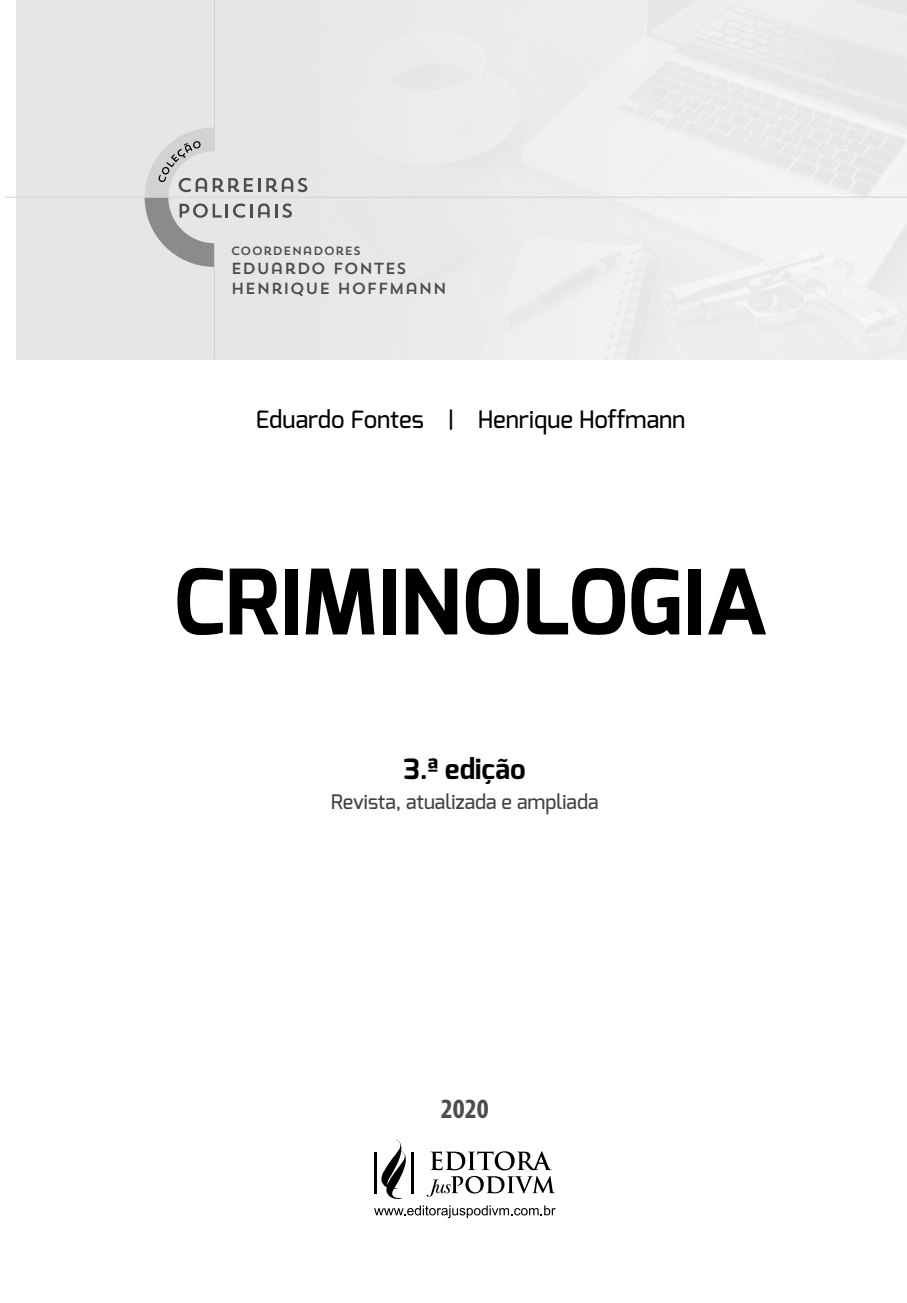
<style>
.page{position:relative;width:907px;height:1303px;background:#fff}
.page>*{position:absolute;margin:0;border:0;box-sizing:border-box;transform-origin:0 0}
.titulo{font:700 90px "Exo";color:#000}
.t1{font:700 28px "Exo";color:#000}
.t2{font:700 condensed 28px "Myriad Pro";color:#4d4d4d}
.t3{font:500 24px "Exo";color:#000}
.t4{font:500 20px "Exo";color:#414141}
.coord{font:16px/19.2px "Trend Sans One";color:#4d4d4d}
.coord-2{font:12px "Trend Sans One";color:#4d4d4d}
</style>
<div class="page">
<svg style="left:381px;top:1139px;width:25px;height:60px"></svg>
<hr style="left:374px;top:1152px;width:3px;height:42px;background:#000">
<hr style="left:411px;top:1152px;width:2px;height:42px;background:#000">
<svg style="left:430px;top:1151px;width:121px;height:19px"></svg>
<svg style="left:426px;top:1176px;width:129px;height:21px"></svg>
<svg style="left:374px;top:1205px;width:181px;height:13px"></svg>
<svg style="left:144px;top:127px;width:163px;height:140px;background:#d1d1d1"></svg>
<hr style="left:5px;top:197px;width:901px;height:1px;background:#d2d2d2">
<hr style="left:214px;top:243px;width:1px;height:116px;background:#d2d2d2">
<hr style="left:214px;top:0;width:1px;height:151px;background:#d2d2d2">
<p class="coord-2" style="left:231px;top:243px;width:132px">COORDENADORES</p>
<p class="coord" style="left:231px;top:259px;width:218px">EDUARDO FONTES<br>HENRIQUE HOFFMANN</p>
<p class="t3" style="left:255px;top:404px;width:431px">Eduardo Fontes | Henrique Hoffmann</p>
<p class="titulo" style="left:173px;top:544px;width:595px">CRIMINOLOGIA</p>
<p class="t1" style="left:404px;top:751px;width:123px">3.ª edição</p>
<p class="t4" style="left:331px;top:789px;width:269px">Revista, atualizada e ampliada</p>
<p class="t2" style="left:441px;top:1091px;width:49px">2020</p>
</div>
